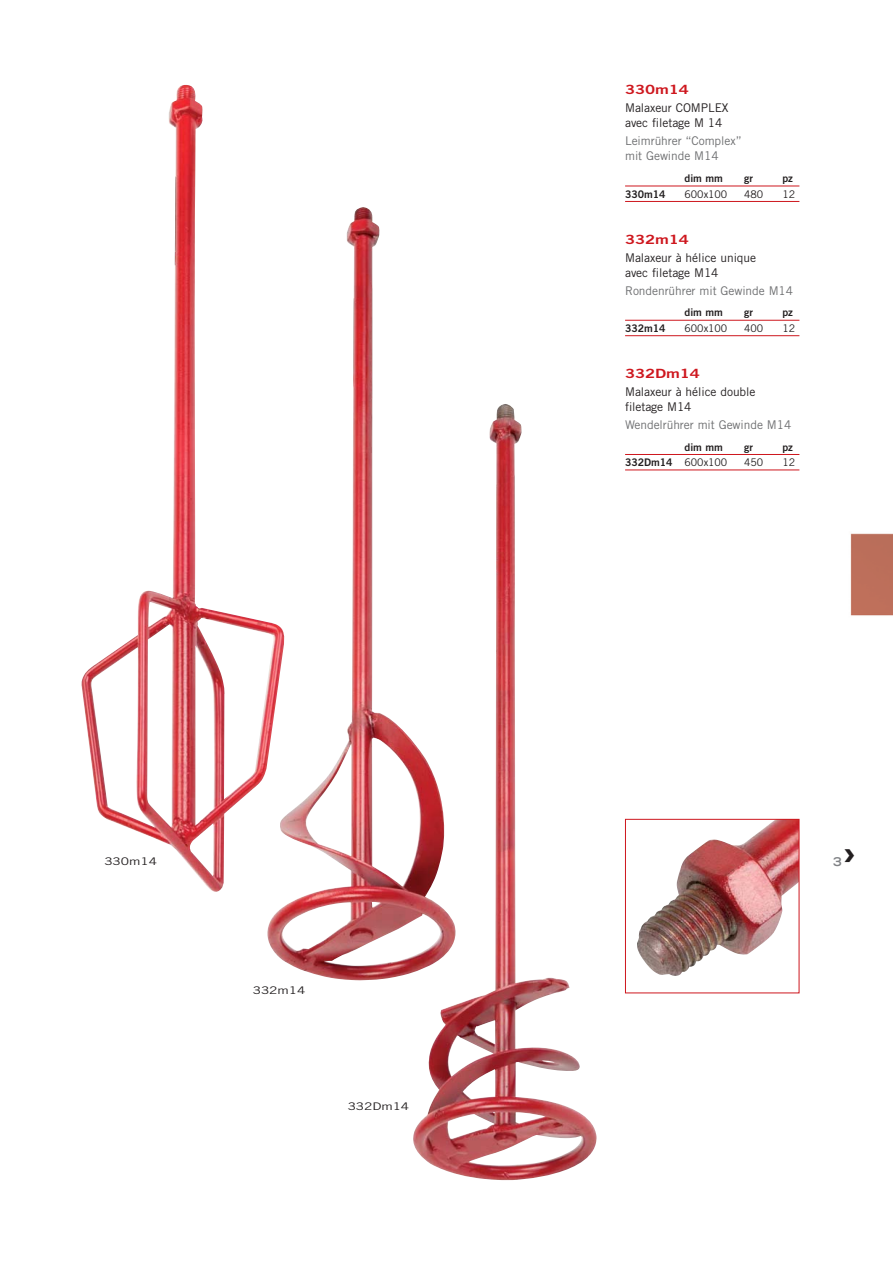
<style>
.page{position:relative;width:893px;height:1263px;background:#fff}
.page>*{position:absolute;margin:0;border:0;box-sizing:border-box;transform-origin:0 0}
.t1{font:700 expanded 39px "Trade Gothic LH";color:#231f20}
.t2{font:12.75px "Trade Gothic Bold Two";letter-spacing:-.005em;color:#ce171e;scale:1.3 1}
.t3{font:12px/15.5px "Trade Gothic";letter-spacing:-.005em;color:#231f20}
.t4{font:12px/15.5px "Trade Gothic";letter-spacing:-.005em;color:#6d6e70}
.t5{font:700 expanded 12px "Trade Gothic LH";color:#808285}
.t6{font:10.5px "Trade Gothic Bold Two";letter-spacing:-.005em;color:#231f20}
.t7{font:10.5px "Trade Gothic";letter-spacing:-.005em;color:#231f20}
.t8{font:10.5px "Trade Gothic";letter-spacing:-.005em;color:#231f20;scale:1.3 1}
.s1{font-family:"Trade Gothic"}
</style>
<div class="page">
<img style="left:625px;top:185px;width:268px;height:809px">
<hr style="left:625px;top:186px;width:174px;height:1px;background:#ce171e">
<hr style="left:625px;top:201px;width:174px;height:1px;background:#ce171e">
<hr style="left:625px;top:320px;width:174px;height:1px;background:#ce171e">
<hr style="left:625px;top:335px;width:174px;height:1px;background:#ce171e">
<hr style="left:625px;top:454px;width:174px;height:1px;background:#ce171e">
<hr style="left:625px;top:470px;width:174px;height:1px;background:#ce171e">
<div style="left:626px;top:820px;width:173px;height:172px;background:#fff"></div>
<img style="left:637px;top:821px;width:160px;height:155px">
<div style="left:625px;top:819px;width:174px;height:174px;border:1px solid #ce171e"></div>
<img style="left:413px;top:404px;width:184px;height:777px">
<img style="left:267px;top:207px;width:190px;height:774px">
<img style="left:81px;top:85px;width:205px;height:808px">
<p class="t8" style="left:104px;top:857px;width:42px">330m14</p>
<p class="t8" style="left:253px;top:986px;width:42px">332m14</p>
<p class="t8" style="left:348px;top:1102px;width:49px">332Dm14</p>
<p class="t2" style="left:625px;top:85px;width:51px">330m14</p>
<p class="t3" style="left:625px;top:101px;width:105px">Malaxeur COMPLEX avec filetage M 14</p>
<p class="t4" style="left:625px;top:134px;width:118px">Leimrührer “Complex” mit Gewinde M14</p>
<p class="t6" style="left:685px;top:175px;width:40px">dim mm</p>
<p class="t6" style="left:744px;top:175px;width:10px">gr</p>
<p class="t6" style="left:782px;top:175px;width:12px">pz</p>
<p class="t6" style="left:625px;top:190px;width:42px">330m14</p>
<p class="t7" style="left:685px;top:190px;width:44px">600x100</p>
<p class="t7" style="left:744px;top:190px;width:21px">480</p>
<p class="t7" style="left:782px;top:190px;width:14px">12</p>
<p class="t2" style="left:625px;top:235px;width:51px">332m14</p>
<p class="t3" style="left:625px;top:251px;width:133px">Malaxeur à hélice unique avec filetage M14</p>
<p class="t4" style="left:625px;top:284px;width:170px">Rondenrührer mit Gewinde M14</p>
<p class="t6" style="left:685px;top:309px;width:40px">dim mm</p>
<p class="t6" style="left:744px;top:309px;width:10px">gr</p>
<p class="t6" style="left:782px;top:309px;width:12px">pz</p>
<p class="t6" style="left:625px;top:324px;width:42px">332m14</p>
<p class="t7" style="left:685px;top:324px;width:44px">600x100</p>
<p class="t7" style="left:744px;top:324px;width:21px">400</p>
<p class="t7" style="left:782px;top:324px;width:14px">12</p>
<p class="t2" style="left:625px;top:369px;width:59px">332Dm14</p>
<p class="t3" style="left:625px;top:385px;width:132px">Malaxeur à hélice double filetage M14</p>
<p class="t4" style="left:625px;top:418px;width:168px">Wendelrührer mit Gewinde M14</p>
<p class="t6" style="left:685px;top:443px;width:40px">dim mm</p>
<p class="t6" style="left:744px;top:443px;width:10px">gr</p>
<p class="t6" style="left:782px;top:443px;width:12px">pz</p>
<p class="t6" style="left:625px;top:458px;width:104px">332Dm14 <span class="s1">600x100</span></p>
<p class="t7" style="left:744px;top:458px;width:21px">450</p>
<p class="t7" style="left:782px;top:458px;width:14px">12</p>
<p class="t5" style="left:833px;top:857px;width:10px">3</p>
<h1 class="t1" style="left:844px;top:838px;width:12px">›</h1>
</div>
